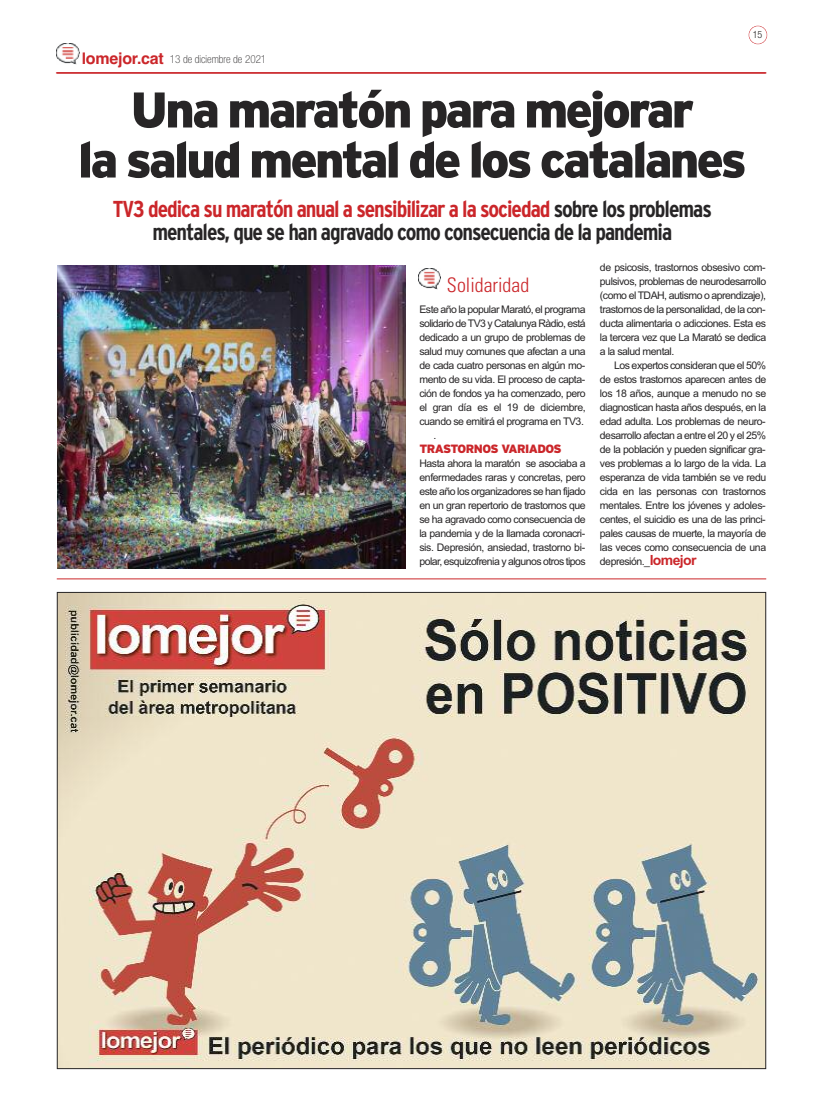
<style>
.page{position:relative;width:823px;height:1106px;background:#fff}
.page>*{position:absolute;margin:0;border:0;box-sizing:border-box;transform-origin:0 0}
.t1{font:900 50px/50px "Interstate";letter-spacing:-.055em;color:#272526;text-align:center}
.t2{font:700 condensed 23px/23px "Interstate";letter-spacing:-.045em;color:#272526;text-align:center}
.t3{font:300 condensed 20px "Univers LT Std";color:#cb262a}
.t4{font:900 12px "Interstate";letter-spacing:-.045em;color:#cb262a}
.t5{font:100 condensed 11px "Helvetica Neue LT Std";color:#272526}
.t6{font:10.5px/14px "Arial";letter-spacing:-.045em;color:#272526;text-align:justify}
.t7{font:300 condensed 10px "Helvetica Neue LT Std";color:#272526}
.s1{font-family:"Helvetica";font-weight:700;font-stretch:normal;font-size:16px;color:#cb262a}
.s2{color:#cb262a}
.s3{font-weight:700;font-size:14px;color:#cb262a}
</style>
<div class="page">
<img style="left:57px;top:44px;width:22px;height:21px">
<div style="left:748px;top:26px;width:18px;height:18px;border:1px solid #cb262a;border-radius:50%"></div>
<hr style="left:56px;top:72px;width:709px;height:1px;background:#cb262a">
<hr style="left:57px;top:578px;width:708px;height:1px;background:#cb262a">
<img style="left:59px;top:594px;width:704px;height:473px">
<img style="left:58px;top:265px;width:347px;height:304px">
<img style="left:418px;top:268px;width:22px;height:21px">
<p class="t5" style="left:82px;top:56px;width:186px"><span class="s1">lomejor.cat</span> 13 de diciembre de 2021</p>
<p class="t7" style="left:752px;top:31px;width:11px">15</p>
<h1 class="t1" style="left:78px;top:85px;width:669px">Una maratón para mejorar<br>la salud mental de los catalanes</h1>
<h2 class="t2" style="left:113px;top:198px;width:600px"><span class="s2">TV3 dedica su maratón anual a sensibilizar a la sociedad</span> sobre los problemas mentales, que se han agravado como consecuencia de la pandemia</h2>
<h3 class="t3" style="left:446px;top:277px;width:84px">Solidaridad</h3>
<p class="t6" style="left:419px;top:302px;width:168px">Este año la popular Marató, el programa</p>
<p class="t6" style="left:419px;top:316px;width:168px">solidario de TV3 y Catalunya Ràdio, está</p>
<p class="t6" style="left:419px;top:330px;width:168px">dedicado a un grupo de problemas de</p>
<p class="t6" style="left:419px;top:344px;width:168px">salud muy comunes que afectan a una</p>
<p class="t6" style="left:419px;top:358px;width:167px">de cada cuatro personas en algún mo-</p>
<p class="t6" style="left:419px;top:372px;width:167px">mento de su vida. El proceso de capta-</p>
<p class="t6" style="left:419px;top:386px;width:168px">ción de fondos ya ha comenzado, pero</p>
<p class="t6" style="left:419px;top:400px;width:168px">el gran día es el 19 de diciembre,</p>
<p class="t6" style="left:419px;top:414px;width:166px">cuando se emitirá el programa en TV3.</p>
<p class="t6" style="left:433px;top:428px;width:4px">.</p>
<p class="t4" style="left:419px;top:442px;width:144px">TRASTORNOS VARIADOS</p>
<p class="t6" style="left:419px;top:456px;width:168px">Hasta ahora la maratón se asociaba a enfermedades raras y concretas, pero este año los organizadores se han fijado en un gran repertorio de trastornos que se ha agravado como consecuencia de la pandemia y de la llamada coronacri&shy;sis. Depresión, ansiedad, trastorno bi&shy;polar, esquizofrenia y algunos otros tipos</p>
<p class="t6" style="left:599px;top:260px;width:168px">de psicosis, trastornos obsesivo com&shy;pulsivos, problemas de neurodesarrollo (como el TDAH, autismo o aprendizaje), trastornos de la personalidad, de la con&shy;ducta alimentaria o adicciones. Esta es la tercera vez que La Marató se dedica a la salud mental.</p>
<p class="t6" style="left:599px;top:358px;width:168px;text-indent:14px">Los expertos consideran que el 50% de estos trastornos aparecen antes de los 18 años, aunque a menudo no se diagnostican hasta años después, en la edad adulta. Los problemas de neuro&shy;desarrollo afectan a entre el 20 y el 25% de la población y pueden significar gra&shy;ves problemas a lo largo de la vida. La esperanza de vida también se ve redu cida en las personas con trastornos mentales. Entre los jóvenes y adoles&shy;centes, el suicidio es una de las princi&shy;pales causas de muerte, la mayoría de las veces como consecuencia de una depresión._<span class="s3">lomejor</span></p>
</div>
